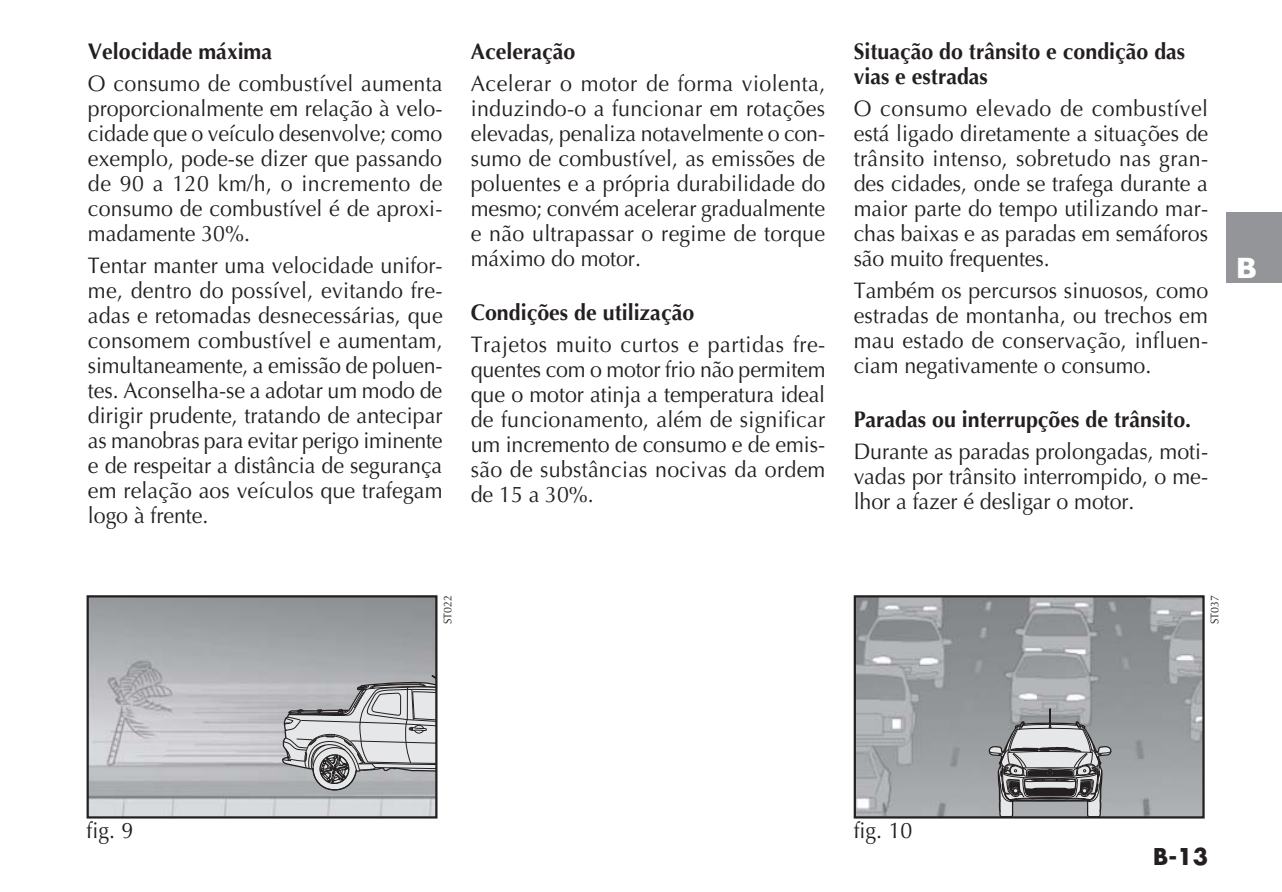
<style>
.page{position:relative;width:1282px;height:892px;background:#fff}
.page>*{position:absolute;margin:0;border:0;box-sizing:border-box;transform-origin:0 0}
.t1{font:700 30px "Gill Sans";color:#fff;scale:.95 1}
.t2{font:22.5px/25px "Optima";letter-spacing:-.005em;color:#231f20;text-align:justify;scale:.95 1}
.t3{font:700 22.5px/25px "Optima";color:#231f20;scale:.95 1}
.t4{font:700 22.5px "Futura";color:#231f20}
.t5{font:11.25px "Optima";color:#231f20;scale:.95 1}
</style>
<div class="page">
<div style="left:1226px;top:212px;width:55px;height:71px;background:#939598"></div>
<img style="left:90px;top:598px;width:344px;height:217px">
<svg style="left:281px;top:668px;width:153px;height:124px;background:#b2b2b4"></svg>
<div style="left:87px;top:595px;width:350px;height:223px;border:2px solid #231f20"></div>
<img style="left:856px;top:598px;width:345px;height:217px">
<svg style="left:987px;top:707px;width:125px;height:108px;background:#969799"></svg>
<div style="left:853px;top:595px;width:351px;height:223px;border:2px solid #231f20"></div>
<p class="t3" style="left:88px;top:39px;width:195px">Velocidade máxima</p>
<p class="t2" style="left:88px;top:73px;width:375px">O consumo de combustível aumenta proporcionalmente em relação à velo&shy;cidade que o veículo desenvolve; como exemplo, pode-se dizer que passando de 90 a 120 km/h, o incremento de consumo de combustível é de aproxi&shy;madamente 30%.</p>
<p class="t2" style="left:88px;top:255px;width:375px">Tentar manter uma velocidade unifor&shy;me, dentro do possível, evitando fre&shy;adas e retomadas desnecessárias, que consomem combustível e aumentam, simultaneamente, a emissão de poluen&shy;tes. Aconselha-se a adotar um modo de dirigir prudente, tratando de antecipar as manobras para evitar perigo iminente e de respeitar a distância de segurança em relação aos veículos que trafegam logo à frente.</p>
<p class="t3" style="left:471px;top:39px;width:112px">Aceleração</p>
<p class="t2" style="left:471px;top:73px;width:375px">Acelerar o motor de forma violenta, induzindo-o a funcionar em rotações elevadas, penaliza notavelmente o con&shy;sumo de combustível, as emissões de poluentes e a própria durabilidade do mesmo; convém acelerar gradualmente e não ultrapassar o regime de torque máximo do motor.</p>
<p class="t3" style="left:471px;top:300px;width:237px">Condições de utilização</p>
<p class="t2" style="left:471px;top:334px;width:375px">Trajetos muito curtos e partidas fre&shy;quentes com o motor frio não permitem que o motor atinja a temperatura ideal de funcionamento, além de significar um incremento de consumo e de emis&shy;são de substâncias nocivas da ordem de 15 a 30%.</p>
<p class="t5" style="left:443px;top:624px;width:32px;rotate:-90deg">ST022</p>
<p class="t3" style="left:853px;top:39px;width:350px">Situação do trânsito e condição das vias e estradas</p>
<p class="t2" style="left:853px;top:98px;width:375px">O consumo elevado de combustível está ligado diretamente a situações de trânsito intenso, sobretudo nas gran&shy;des cidades, onde se trafega durante a maior parte do tempo utilizando mar&shy;chas baixas e as paradas em semáforos são muito frequentes.</p>
<p class="t2" style="left:853px;top:280px;width:375px">Também os percursos sinuosos, como estradas de montanha, ou trechos em mau estado de conservação, influen&shy;ciam negativamente o consumo.</p>
<p class="t3" style="left:853px;top:407px;width:357px">Paradas ou interrupções de trânsito.</p>
<p class="t2" style="left:853px;top:441px;width:374px">Durante as paradas prolongadas, moti&shy;vadas por trânsito interrompido, o me&shy;lhor a fazer é desligar o motor.</p>
<h1 class="t1" style="left:1235px;top:251px;width:24px">B</h1>
<p class="t5" style="left:1209px;top:624px;width:32px;rotate:-90deg">ST037</p>
<p class="t2" style="left:87px;top:820px;width:51px">fig. 9</p>
<p class="t2" style="left:853px;top:820px;width:63px">fig. 10</p>
<p class="t4" style="left:1153px;top:846px;width:56px">B-13</p>
</div>
